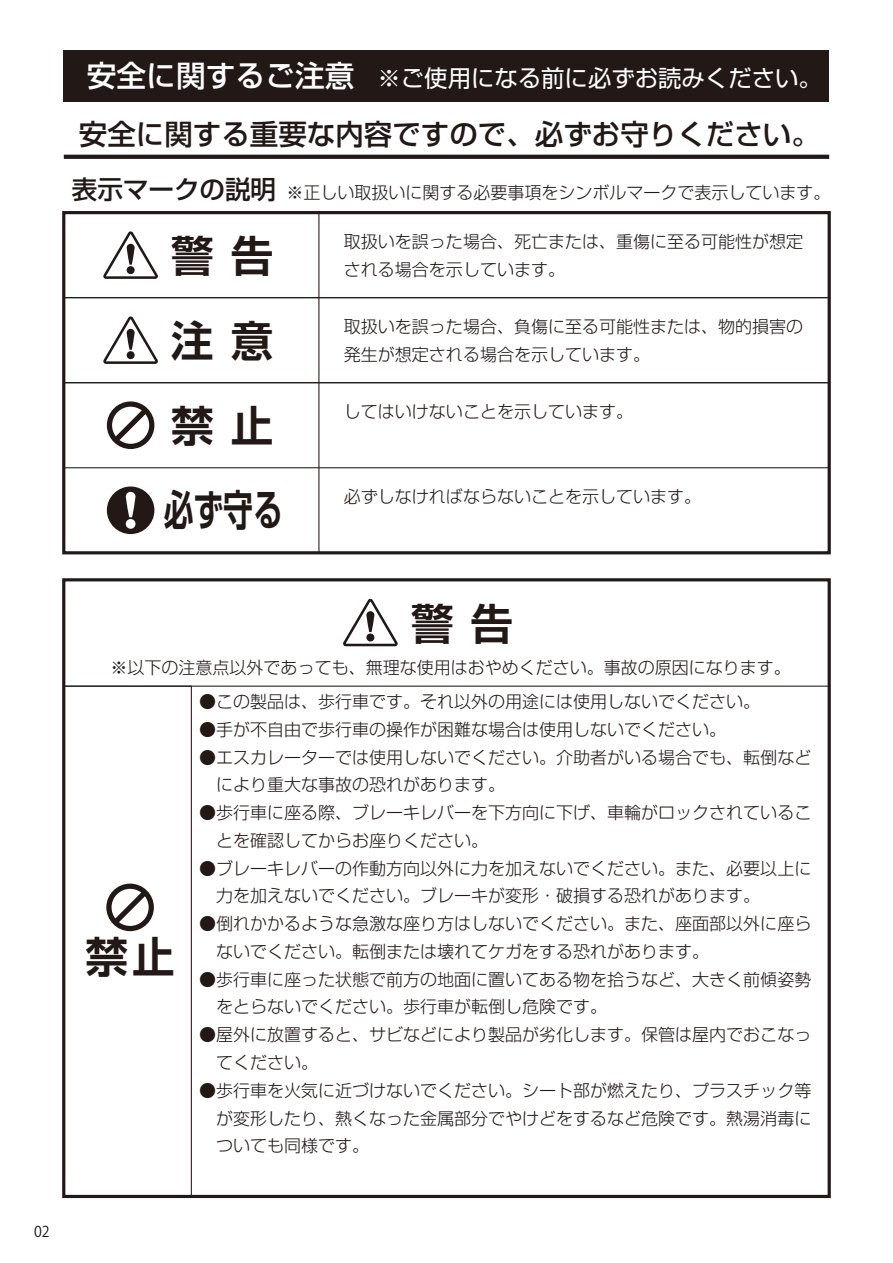
<style>
.page{position:relative;width:893px;height:1263px;background:#fff}
.page>*{position:absolute;margin:0;border:0;box-sizing:border-box;transform-origin:0 0}
.t1{font:700 42.45px "Shin Go Pr 6 N De";letter-spacing:.25em;color:#221815}
.t2{font:700 42.45px "Shin Go Pr 6 N De";letter-spacing:.25em;color:#221815;scale:.7 1}
.t3{font:500 29.7px "Shin Go Pr 6 N";color:#fff}
.t4{font:500 28.5px "Shin Go Pr 6 N";color:#221815}
.t5{font:500 25.5px "Shin Go Pr 6 N";color:#221815}
.t6{font:23.4px "Shin Go Pr 6 N";color:#fff}
.t7{font:300 16.95px/27.8px "Shin Go Pr 6 N";color:#221815}
.t8{font:14.85px "Koz Go Pr 6 N";color:#221815;scale:.95 1}
</style>
<div class="page">
<svg style="left:64px;top:155px;width:765px;height:4px;background:#271d1a"></svg>
<div style="left:64px;top:51px;width:765px;height:51px;background:#221815"></div>
<svg style="left:103px;top:231px;width:55px;height:48px"></svg>
<svg style="left:343px;top:598px;width:55px;height:49px"></svg>
<svg style="left:103px;top:316px;width:55px;height:48px"></svg>
<div style="left:63px;top:297px;width:767px;height:86px;border:1px solid #221815"></div>
<div style="left:63px;top:382px;width:767px;height:86px;border:1px solid #221815"></div>
<div style="left:62px;top:211px;width:769px;height:343px;border:3px solid #221815"></div>
<div style="left:62px;top:578px;width:769px;height:620px;border:3px solid #221815"></div>
<svg style="left:107px;top:401px;width:47px;height:48px"></svg>
<svg style="left:106px;top:883px;width:48px;height:48px"></svg>
<div style="left:107px;top:486px;width:47px;height:48px;background:#221815;border-radius:50%"></div>
<div style="left:126px;top:519px;width:10px;height:10px;background:#fff;border-radius:50%"></div>
<svg style="left:126px;top:492px;width:10px;height:25px"></svg>
<h2 class="t3" style="left:87px;top:51px;width:269px">安全に関するご注意</h2>
<h3 class="t6" style="left:378px;top:59px;width:446px">※ご使用になる前に必ずお読みください。</h3>
<h3 class="t4" style="left:79px;top:111px;width:742px">安全に関する重要な内容ですので、必ずお守りください。</h3>
<h3 class="t5" style="left:72px;top:168px;width:206px">表示マークの説明</h3>
<h1 class="t1" style="left:171px;top:221px;width:104px">警告</h1>
<p class="t7" style="left:286px;top:177px;width:546px">※正しい取扱いに関する必要事項をシンボルマークで表示しています。</p>
<p class="t7" style="left:344px;top:226px;width:461px">取扱いを誤った場合、死亡または、重傷に至る可能性が想定される場合を示しています。</p>
<h1 class="t1" style="left:171px;top:306px;width:104px">注意</h1>
<p class="t7" style="left:344px;top:311px;width:461px">取扱いを誤った場合、負傷に至る可能性または、物的損害の発生が想定される場合を示しています。</p>
<h1 class="t1" style="left:171px;top:391px;width:104px">禁止</h1>
<p class="t7" style="left:344px;top:396px;width:291px">してはいけないことを示しています。</p>
<h1 class="t2" style="left:164px;top:475px;width:172px">必ず守る</h1>
<p class="t7" style="left:344px;top:481px;width:359px">必ずしなければならないことを示しています。</p>
<p class="t8" style="left:34px;top:1223px;width:18px">02</p>
<h1 class="t1" style="left:411px;top:589px;width:104px">警告</h1>
<p class="t7" style="left:111px;top:652px;width:682px">※以下の注意点以外であっても、無理な使用はおやめください。事故の原因になります。</p>
<h1 class="t1" style="left:85px;top:922px;width:91px">禁止</h1>
<p class="t7" style="left:199px;top:686px;width:563px">●この製品は、歩行車です。それ以外の用途には使用しないでください。</p>
<p class="t7" style="left:199px;top:714px;width:529px">●手が不自由で歩行車の操作が困難な場合は使用しないでください。</p>
<p class="t7" style="left:216px;top:742px;width:597px;text-indent:-17px">●エスカレーターでは使用しないでください。介助者がいる場合でも、転倒などにより重大な事故の恐れがあります。</p>
<p class="t7" style="left:216px;top:797px;width:597px;text-indent:-17px">●歩行車に座る際、ブレーキレバーを下方向に下げ、車輪がロックされていることを確認してからお座りください。</p>
<p class="t7" style="left:216px;top:853px;width:597px;text-indent:-17px">●ブレーキレバーの作動方向以外に力を加えないでください。また、必要以上に力を加えないでください。ブレーキが変形・破損する恐れがあります。</p>
<p class="t7" style="left:216px;top:908px;width:597px;text-indent:-17px">●倒れかかるような急激な座り方はしないでください。また、座面部以外に座らないでください。転倒または壊れてケガをする恐れがあります。</p>
<p class="t7" style="left:216px;top:964px;width:597px;text-indent:-17px">●歩行車に座った状態で前方の地面に置いてある物を拾うなど、大きく前傾姿勢をとらないでください。歩行車が転倒し危険です。</p>
<p class="t7" style="left:216px;top:1019px;width:597px;text-indent:-17px">●屋外に放置すると、サビなどにより製品が劣化します。保管は屋内でおこなってください。</p>
<p class="t7" style="left:216px;top:1075px;width:597px;text-align:justify;text-indent:-17px">●歩行車を火気に近づけないでください。シート部が燃えたり、プラスチック等が変形したり、熱くなった金属部分でやけどをするなど危険です。熱湯消毒についても同様です。</p>
</div>
